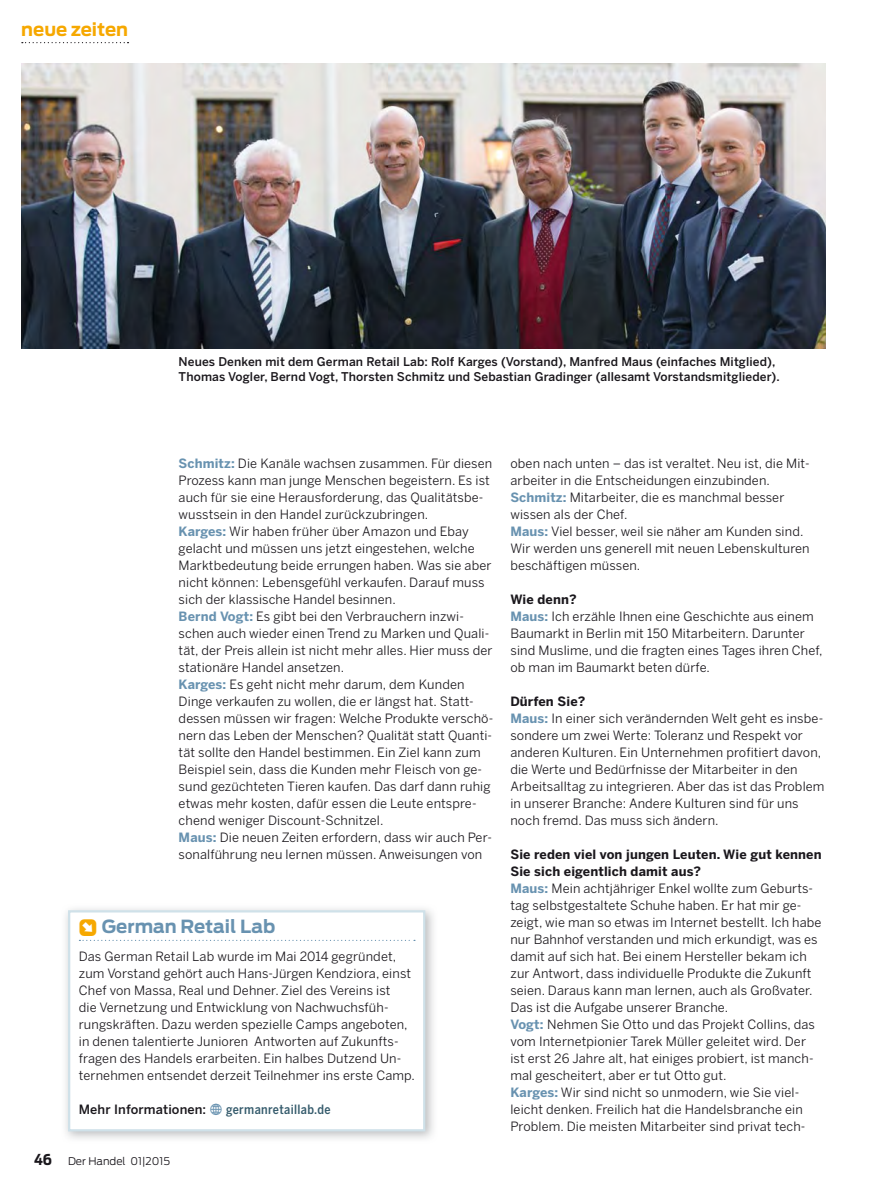
<style>
.page{position:relative;width:872px;height:1191px;background:#fff}
.page>*{position:absolute;margin:0;border:0;box-sizing:border-box;transform-origin:0 0}
.t1{font:700 18px "Antenna";color:#6892b0}
.t2{font:700 18px "Antenna";color:#f6a800}
.t3{font:12.75px/17px "Benton Sans";letter-spacing:.01em;color:#1a171c}
.t4{font:500 12.75px "Benton Sans";letter-spacing:.01em;color:#1a171c}
.t5{font:500 12px/15px "Benton Sans";letter-spacing:.01em;color:#1a171c}
.t6{font:300 10.5px "Antenna";color:#1a171c}
.s1{font-weight:700;color:#6892b0}
.s2{font-family:"Click Bits Arrow Pods 1";font-weight:400;font-size:24px;color:#f6a800}
.s3{font-family:"Click Bits Icons 1";font-weight:400;font-size:16.5px;color:#6892b0}
.s4{font-family:"Benton Sans Cond";color:#355b6c}
.s5{font-family:"Antenna Cond";font-weight:700;font-size:15px}
.s6{font-weight:700}
</style>
<div class="page">
<img style="left:21px;top:64px;width:804px;height:285px">
<svg style="left:22px;top:42px;width:106px;height:1px"></svg>
<svg style="left:79px;top:939px;width:336px;height:2px"></svg>
<div style="left:68px;top:910px;width:357px;height:221px;border:2px solid #cfe1e9"></div>
<h1 class="t2" style="left:21px;top:22px;width:108px">neue zeiten</h1>
<p class="t5" style="left:179px;top:355px;width:602px">Neues Denken mit dem German Retail Lab: Rolf Karges (Vorstand), Manfred Maus (einfaches Mitglied),<br>Thomas Vogler, Bernd Vogt, Thorsten Schmitz und Sebastian Gradinger (allesamt Vorstandsmitglieder).</p>
<p class="t3" style="left:179px;top:456px;width:316px"><span class="s1">Schmitz:</span> Die Kanäle wachsen zusammen. Für diesen Prozess kann man junge Menschen begeistern. Es ist auch für sie eine Herausforderung, das Qualitätsbe&shy;wusstsein in den Handel zurückzubringen.<br><span class="s1">Karges:</span> Wir haben früher über Amazon und Ebay gelacht und müssen uns jetzt eingestehen, welche Marktbedeutung beide errungen haben. Was sie aber nicht können: Lebensgefühl verkaufen. Darauf muss sich der klassische Handel besinnen.<br><span class="s1">Bernd Vogt:</span> Es gibt bei den Verbrauchern inzwi&shy;schen auch wieder einen Trend zu Marken und Quali&shy;tät, der Preis allein ist nicht mehr alles. Hier muss der stationäre Handel ansetzen.<br><span class="s1">Karges:</span> Es geht nicht mehr darum, dem Kunden Dinge verkaufen zu wollen, die er längst hat. Statt&shy;dessen müssen wir fragen: Welche Produkte verschö&shy;nern das Leben der Menschen? Qualität statt Quanti&shy;tät sollte den Handel bestimmen. Ein Ziel kann zum Beispiel sein, dass die Kunden mehr Fleisch von ge&shy;sund gezüchteten Tieren kaufen. Das darf dann ruhig etwas mehr kosten, dafür essen die Leute entspre&shy;chend weniger Discount-Schnitzel.<br><span class="s1">Maus:</span> Die neuen Zeiten erfordern, dass wir auch Per&shy;sonalführung neu lernen müssen. Anweisungen von</p>
<h1 class="t1" style="left:79px;top:919px;width:198px"><span class="s2">u</span> German Retail Lab</h1>
<p class="t3" style="left:79px;top:949px;width:338px">Das German Retail Lab wurde im Mai 2014 gegründet, zum Vorstand gehört auch Hans-Jürgen Kendziora, einst Chef von Massa, Real und Dehner. Ziel des Vereins ist<br>die Vernetzung und Entwicklung von Nachwuchsfüh&shy;rungskräften. Dazu werden spezielle Camps angeboten, in denen talentierte Junioren Antworten auf Zukunfts&shy;fragen des Handels erarbeiten. Ein halbes Dutzend Un&shy;ternehmen entsendet derzeit Teilnehmer ins erste Camp.</p>
<p class="t4" style="left:79px;top:1104px;width:253px">Mehr Informationen: <span class="s3">%</span> <span class="s4">germanretaillab.de</span></p>
<p class="t6" style="left:34px;top:1157px;width:137px"><span class="s5">46</span> Der Handel 01|2015</p>
<p class="t3" style="left:510px;top:456px;width:301px">oben nach unten – das ist veraltet. Neu ist, die Mit&shy;arbeiter in die Entscheidungen einzubinden.<br><span class="s1">Schmitz:</span> Mitarbeiter, die es manchmal besser wissen als der Chef.<br><span class="s1">Maus:</span> Viel besser, weil sie näher am Kunden sind.<br>Wir werden uns generell mit neuen Lebenskulturen beschäftigen müssen.</p>
<p class="t3" style="left:510px;top:592px;width:314px"><span class="s6">Wie denn?<br></span><span class="s1">Maus:</span> Ich erzähle Ihnen eine Geschichte aus einem Baumarkt in Berlin mit 150 Mitarbeitern. Darunter sind Muslime, und die fragten eines Tages ihren Chef, ob man im Baumarkt beten dürfe.</p>
<p class="t3" style="left:510px;top:694px;width:316px"><span class="s6">Dürfen Sie?<br></span><span class="s1">Maus:</span> In einer sich verändernden Welt geht es insbe&shy;sondere um zwei Werte: Toleranz und Respekt vor anderen Kulturen. Ein Unternehmen profitiert davon, die Werte und Bedürfnisse der Mitarbeiter in den Arbeitsalltag zu integrieren. Aber das ist das Problem in unserer Branche: Andere Kulturen sind für uns noch fremd. Das muss sich ändern.</p>
<p class="t3" style="left:510px;top:847px;width:313px"><span class="s6">Sie reden viel von jungen Leuten. Wie gut kennen Sie sich eigentlich damit aus?<br></span><span class="s1">Maus:</span> Mein achtjähriger Enkel wollte zum Geburts&shy;tag selbstgestaltete Schuhe haben. Er hat mir ge&shy;zeigt, wie man so etwas im Internet bestellt. Ich habe nur Bahnhof verstanden und mich erkundigt, was es damit auf sich hat. Bei einem Hersteller bekam ich zur Antwort, dass individuelle Produkte die Zukunft seien. Daraus kann man lernen, auch als Großvater.<br>Das ist die Aufgabe unserer Branche.<br><span class="s1">Vogt:</span> Nehmen Sie Otto und das Projekt Collins, das vom Internetpionier Tarek Müller geleitet wird. Der ist erst 26 Jahre alt, hat einiges probiert, ist manch&shy;mal gescheitert, aber er tut Otto gut.<br><span class="s1">Karges:</span> Wir sind nicht so unmodern, wie Sie viel&shy;leicht denken. Freilich hat die Handelsbranche ein Problem. Die meisten Mitarbeiter sind privat tech-</p>
</div>
